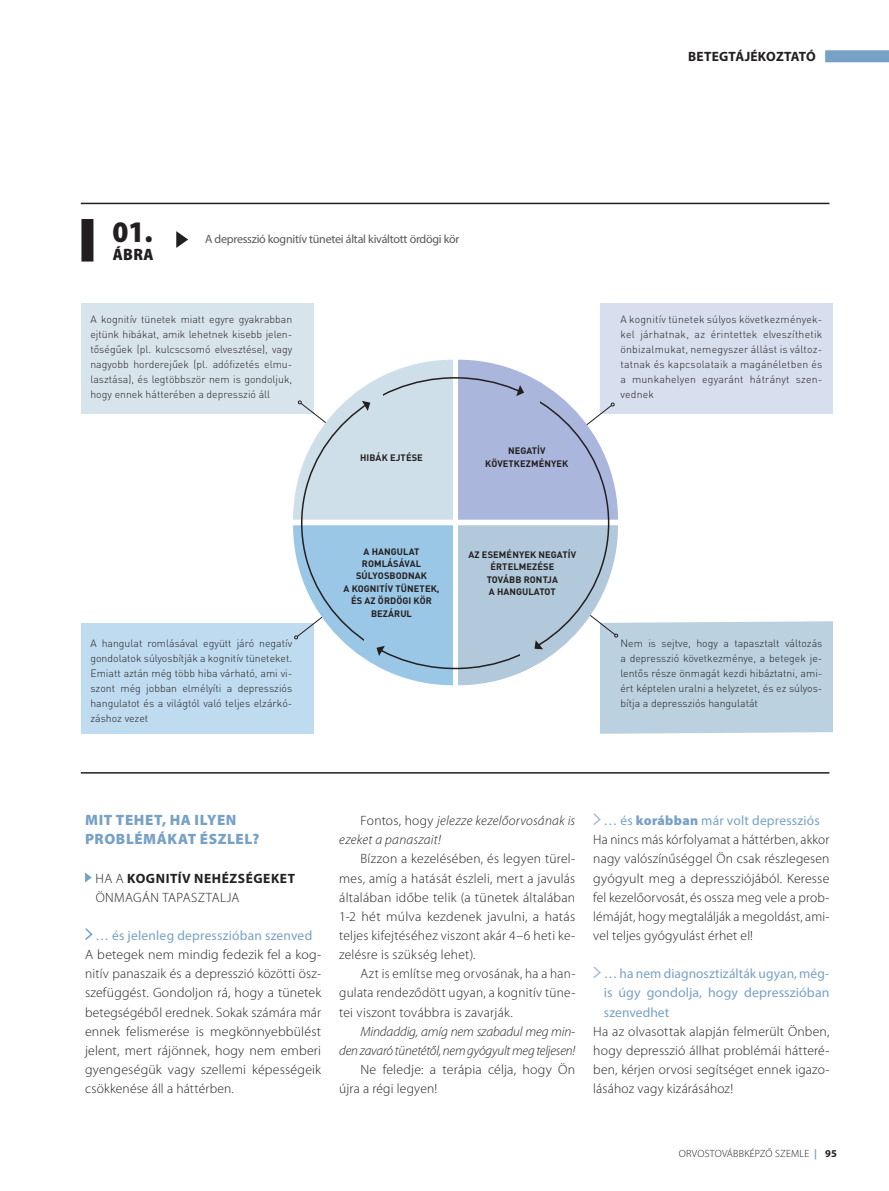
<style>
.page{position:relative;width:889px;height:1191px;background:#fff}
.page>*{position:absolute;margin:0;border:0;box-sizing:border-box;transform-origin:0 0}
.t1{font:900 semi-condensed 30px "Myriad Pro";color:#231f20}
.t2{font:900 semi-condensed 16.5px "Myriad Pro";color:#231f20}
.alcím_1{font:900 15px/19.2px "Myriad Pro";letter-spacing:.04em;color:#78a1c6}
.kenyér_tompa{font:300 13.5px/19.2px "Myriad Pro";letter-spacing:.015em;color:#231f20;text-align:justify}
.kenyér_tompa-2{font:13.5px/19.2px "Myriad Pro";letter-spacing:.01em;color:#78a1c6;text-align:justify}
.kenyér_tompa-3{font:italic 300 13.5px/19.2px "Myriad Pro";letter-spacing:-.01em;color:#231f20;text-align:right}
.kenyér_tompa-4{font:italic 300 13.5px/19.2px "Myriad Pro";letter-spacing:.02em;color:#231f20}
.alcím_2{font:300 13.5px/19.2px "Myriad Pro";letter-spacing:.03em;color:#231f20}
.t3{font:700 13.5px "Myriad Pro";letter-spacing:.02em;color:#231f20}
.t4{font:12px "Myriad Pro";letter-spacing:-.02em;color:#57585a}
.t5{font:300 10.5px/15px "DIN Pro";color:#231f20;text-align:justify}
.t6{font:300 10.5px "Myriad Pro";letter-spacing:.02em;color:#231f20}
.t7{font:700 9.3px/12.5px "DIN Pro";letter-spacing:.01em;color:#231f20;text-align:center}
.s1{font-weight:700}
.s2{font-style:normal}
.s3{font-weight:900}
.s4{font-weight:700;color:#78a1c6}
</style>
<div class="page">
<div style="left:825px;top:50px;width:64px;height:12px;background:#78a1c6"></div>
<svg style="left:85px;top:872px;width:7px;height:10px"></svg>
<svg style="left:85px;top:928px;width:8px;height:12px"></svg>
<svg style="left:593px;top:813px;width:8px;height:12px"></svg>
<svg style="left:593px;top:966px;width:8px;height:12px"></svg>
<div style="left:600px;top:303px;width:233px;height:111px;background:#d7deee"></div>
<div style="left:81px;top:219px;width:12px;height:42px;background:#231f20"></div>
<svg style="left:176px;top:231px;width:12px;height:17px"></svg>
<hr style="left:81px;top:772px;width:748px;height:1px;background:#231f20">
<hr style="left:81px;top:203px;width:748px;height:1px;background:#231f20">
<div style="left:81px;top:303px;width:233px;height:111px;background:#d8e4ec"></div>
<div style="left:81px;top:623px;width:233px;height:111px;background:#bfdbef"></div>
<svg style="left:293px;top:360px;width:325px;height:159px"></svg>
<svg style="left:293px;top:525px;width:540px;height:209px"></svg>
<p class="t3" style="left:688px;top:48px;width:129px">BETEGTÁJÉKOZTATÓ</p>
<p class="t1" style="left:113px;top:214px;width:42px">01.</p>
<p class="t2" style="left:113px;top:245px;width:42px">ÁBRA</p>
<p class="t4" style="left:205px;top:232px;width:256px">A depresszió kognitív tünetei által kiváltott ördögi kör</p>
<p class="t5" style="left:90px;top:311px;width:203px">A kognitív tünetek miatt egyre gyakrabban ejtünk hibákat, amik lehetnek kisebb jelen&shy;tőségűek (pl. kulcscsomó elvesztése), vagy nagyobb horderejűek (pl. adófizetés elmu&shy;lasztása), és legtöbbször nem is gondoljuk, hogy ennek hátterében a depresszió áll</p>
<p class="t5" style="left:90px;top:635px;width:203px">A hangulat romlásával együtt járó negatív gondolatok súlyosbítják a kognitív tüneteket.<br>Emiatt aztán még több hiba várható, ami vi&shy;szont még jobban elmélyíti a depressziós hangulatot és a világtól való teljes elzárkó&shy;záshoz vezet</p>
<p class="t7" style="left:360px;top:450px;width:64px">HIBÁK EJTÉSE</p>
<p class="t7" style="left:485px;top:444px;width:85px">NEGATÍV<br>KÖVETKEZMÉNYEK</p>
<p class="t7" style="left:343px;top:544px;width:98px">A HANGULAT<br>ROMLÁSÁVAL<br>SÚLYOSBODNAK<br>A KOGNITÍV TÜNETEK,<br>ÉS AZ ÖRDÖGI KÖR<br>BEZÁRUL</p>
<p class="t7" style="left:468px;top:548px;width:109px">AZ ESEMÉNYEK NEGATÍV<br>ÉRTELMEZÉSE<br>TOVÁBB RONTJA<br>A HANGULATOT</p>
<p class="t5" style="left:620px;top:311px;width:203px">A kognitív tünetek súlyos következmények&shy;kel járhatnak, az érintettek elveszíthetik önbizalmukat, nemegyszer állást is változ&shy;tatnak és kapcsolataik a magánéletben és a munkahelyen egyaránt hátrányt szen&shy;vednek</p>
<p class="t5" style="left:620px;top:635px;width:203px">Nem is sejtve, hogy a tapasztalt változás a depresszió következménye, a betegek je&shy;lentős része önmagát kezdi hibáztatni, ami&shy;ért képtelen uralni a helyzetet, és ez súlyos&shy;bítja a depressziós hangulatát</p>
<p class="alcím_1" style="left:85px;top:810px;width:176px">MIT TEHET, HA ILYEN<br>PROBLÉMÁKAT ÉSZLEL?</p>
<p class="alcím_2" style="left:96px;top:868px;width:201px">HA A <span class="s1">KOGNITÍV NEHÉZSÉGEKET<br></span>ÖNMAGÁN TAPASZTALJA</p>
<p class="kenyér_tompa-2" style="left:96px;top:925px;width:218px">… és jelenleg depresszióban szenved</p>
<p class="kenyér_tompa" style="left:85px;top:945px;width:238px">A betegek nem mindig fedezik fel a kog&shy;nitív panaszaik és a depresszió közötti ös - szefüggést. Gondoljon rá, hogy a tünetek betegségéből erednek. Sokak számára már ennek felismerése is megkönnyebbülést jelent, mert rájönnek, hogy nem emberi gyengeségük vagy szellemi képességeik csökkenése áll a háttérben.</p>
<p class="kenyér_tompa-4" style="left:339px;top:811px;width:238px;text-indent:21px"><span class="s2">Fontos, hogy</span> jelezze kezelőorvosának is ezeket a panaszait!</p>
<p class="kenyér_tompa" style="left:339px;top:849px;width:238px;text-indent:21px">Bízzon a kezelésében, és legyen türel&shy;mes, amíg a hatását észleli, mert a javulás általában időbe telik (a tünetek általában 1-2 hét múlva kezdenek javulni, a hatás teljes kifejtéséhez viszont akár 4–6 heti ke&shy;zelésre is szükség lehet).</p>
<p class="kenyér_tompa" style="left:339px;top:964px;width:238px;text-indent:21px">Azt is említse meg orvosának, ha a han&shy;gulata rendeződött ugyan, a kognitív tüne&shy;tei viszont továbbra is zavarják.</p>
<p class="kenyér_tompa-3" style="left:339px;top:1022px;width:238px">Mindaddig, amíg nem szabadul meg min&shy;den zavaró tünetétől, nem gyógyult meg teljesen!</p>
<p class="kenyér_tompa" style="left:339px;top:1060px;width:238px;text-indent:21px">Ne feledje: a terápia célja, hogy Ön újra a régi legyen!</p>
<p class="kenyér_tompa-2" style="left:604px;top:811px;width:217px">… és <span class="s3">korábban</span> már volt depressziós</p>
<p class="kenyér_tompa" style="left:593px;top:830px;width:238px">Ha nincs más kórfolyamat a háttérben, akkor nagy valószínűséggel Ön csak részlegesen gyógyult meg a depressziójából. Keresse fel kezelőorvosát, és ossza meg vele a prob&shy;lémáját, hogy megtalálják a megoldást, ami&shy;vel teljes gyógyulást érhet el!</p>
<p class="kenyér_tompa-2" style="left:604px;top:964px;width:227px">… ha nem diagnosztizálták ugyan, még&shy;is úgy gondolja, hogy depresszióban szenvedhet</p>
<p class="kenyér_tompa" style="left:593px;top:1021px;width:238px">Ha az olvasottak alapján felmerült Önben, hogy depresszió állhat problémái hátteré&shy;ben, kérjen orvosi segítséget ennek igazo&shy;lásához vagy kizárásához!</p>
<p class="t6" style="left:679px;top:1148px;width:159px">ORVOSTOVÁBBKÉPZŐ SZEMLE <span class="s4">|</span> <span class="s1">95</span></p>
</div>
